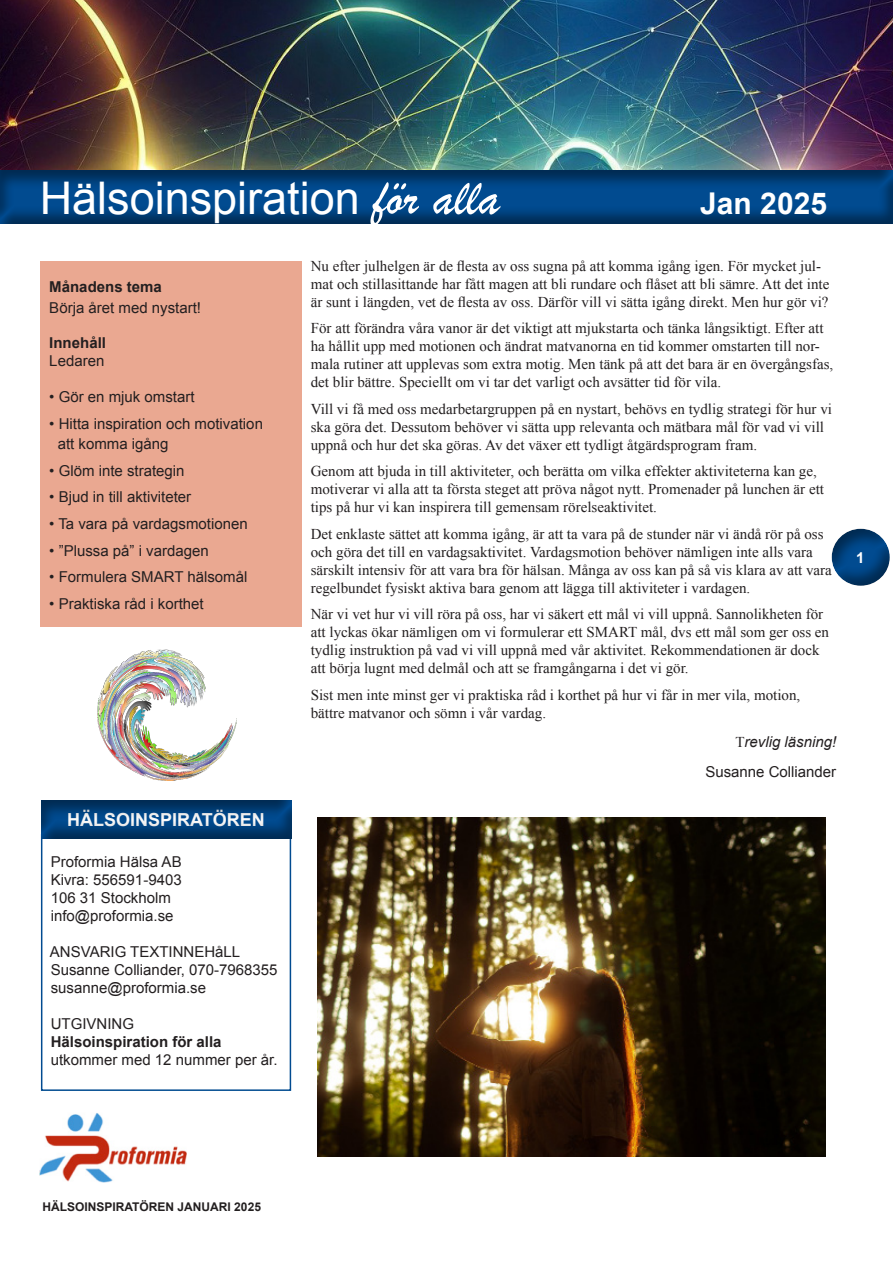
<style>
.page{position:relative;width:893px;height:1263px;background:#fff}
.page>*{position:absolute;margin:0;border:0;box-sizing:border-box;transform-origin:0 0}
.t1{font:45px "Arial";color:#fff}
.t2{font:700 30px "Arial";color:#fff}
.t3{font:700 18px "Arial";color:#fafafa}
.Brödtext{font:15px/18px "Times New Roman";color:#231f20}
.titel{font:15px/18px "Arial";color:#231f20}
.Brödtext-2{font:15px "Arial";color:#231f20}
.Brödtext-3{font:italic 15px "Arial";color:#231f20}
.titel-2{font:700 15px/18px "Arial";color:#231f20}
.t4{font:700 15px "Arial";color:#fff}
.t5{font:700 12px "Arial";color:#231f20}
.s1{font-family:"Brush Script";font-size:52.5px}
.s2{font-weight:700}
.s3{font-weight:400}
.s4{font-family:"Times New Roman";font-style:normal}
</style>
<div class="page">
<div style="left:831px;top:528px;width:62px;height:58px;background:#231f20;opacity:.5"></div>
<div style="left:41px;top:261px;width:261px;height:366px;background:#eaa891"></div>
<img style="left:39px;top:1113px;width:148px;height:69px">
<img style="left:0;top:0;width:893px;height:157px">
<div style="left:0;top:157px;width:893px;height:69px;background:#231f20;opacity:.5"></div>
<div style="left:41px;top:834px;width:250px;height:257px;border:2px solid #014b90"></div>
<div style="left:39px;top:798px;width:262px;height:42px;background:#231f20;opacity:.5"></div>
<img style="left:317px;top:817px;width:509px;height:340px">
<img style="left:98px;top:649px;width:138px;height:132px">
<p class="t1" style="left:40px;top:168px;width:462px">Hälsoinspiration <span class="s1">för alla</span></p>
<p class="t2" style="left:700px;top:183px;width:128px">Jan 2025</p>
<p class="titel" style="left:49px;top:276px;width:153px;line-height:21px"><span class="s2">Månadens tema<br></span>Börja året med nystart!</p>
<p class="titel-2" style="left:49px;top:335px;width:58px">Innehåll<br><span class="s3">Ledaren</span></p>
<p class="Brödtext-2" style="left:49px;top:387px;width:147px">• Gör en mjuk omstart</p>
<p class="Brödtext-2" style="left:49px;top:414px;width:215px">• Hitta inspiration och motivation</p>
<p class="Brödtext-2" style="left:58px;top:434px;width:112px">att komma igång</p>
<p class="Brödtext-2" style="left:49px;top:461px;width:137px">• Glöm inte strategin</p>
<p class="Brödtext-2" style="left:49px;top:487px;width:143px">• Bjud in till aktiviteter</p>
<p class="Brödtext-2" style="left:49px;top:514px;width:200px">• Ta vara på vardagsmotionen</p>
<p class="Brödtext-2" style="left:49px;top:540px;width:161px">• ”Plussa på” i vardagen</p>
<p class="Brödtext-2" style="left:49px;top:567px;width:200px">• Formulera SMART hälsomål</p>
<p class="Brödtext-2" style="left:49px;top:593px;width:156px">• Praktiska råd i korthet</p>
<p class="t3" style="left:67px;top:808px;width:199px">HÄLSOINSPIRATÖREN</p>
<p class="titel" style="left:51px;top:852px;width:132px">Proformia Hälsa AB</p>
<p class="titel" style="left:51px;top:870px;width:132px">Kivra: 556591-9403<br>106 31 Stockholm info@proformia.se</p>
<p class="titel" style="left:50px;top:942px;width:229px">ANSVARIG TEXTINNEHåLL<br>Susanne Colliander, 070-7968355 susanne@proformia.se</p>
<p class="titel" style="left:51px;top:1014px;width:228px">UTGIVNING<br><span class="s2">Hälsoinspiration för alla </span>utkommer med 12 nummer per år.</p>
<p class="Brödtext" style="left:311px;top:256px;width:520px">Nu efter julhelgen är de flesta av oss sugna på att komma igång igen. För mycket jul&shy;mat och stillasittande har fått magen att bli rundare och flåset att bli sämre. Att det inte är sunt i längden, vet de flesta av oss. Därför vill vi sätta igång direkt. Men hur gör vi?</p>
<p class="Brödtext" style="left:311px;top:319px;width:524px">För att förändra våra vanor är det viktigt att mjukstarta och tänka långsiktigt. Efter att ha hållit upp med motionen och ändrat matvanorna en tid kommer omstarten till nor&shy;mala rutiner att upplevas som extra motig. Men tänk på att det bara är en övergångsfas, det blir bättre. Speciellt om vi tar det varligt och avsätter tid för vila.</p>
<p class="Brödtext" style="left:311px;top:399px;width:523px">Vill vi få med oss medarbetargruppen på en nystart, behövs en tydlig strategi för hur vi ska göra det. Dessutom behöver vi sätta upp relevanta och mätbara mål för vad vi vill uppnå och hur det ska göras. Av det växer ett tydligt åtgärdsprogram fram.</p>
<p class="Brödtext" style="left:311px;top:462px;width:515px">Genom att bjuda in till aktiviteter, och berätta om vilka effekter aktiviteterna kan ge, motiverar vi alla att ta första steget att pröva något nytt. Promenader på lunchen är ett tips på hur vi kan inspirera till gemensam rörelseaktivitet.</p>
<p class="Brödtext" style="left:311px;top:524px;width:523px">Det enklaste sättet att komma igång, är att ta vara på de stunder när vi ändå rör på oss och göra det till en vardagsaktivitet. Vardagsmotion behöver nämligen inte alls vara särskilt intensiv för att vara bra för hälsan. Många av oss kan på så vis klara av att vara regelbundet fysiskt aktiva bara genom att lägga till aktiviteter i vardagen.</p>
<p class="Brödtext" style="left:311px;top:605px;width:520px">När vi vet hur vi vill röra på oss, har vi säkert ett mål vi vill uppnå. Sannolikheten för att lyckas ökar nämligen om vi formulerar ett SMART mål, dvs ett mål som ger oss en tydlig instruktion på vad vi vill uppnå med vår aktivitet. Rekommendationen är dock att börja lugnt med delmål och att se framgångarna i det vi gör.</p>
<p class="Brödtext" style="left:311px;top:685px;width:491px">Sist men inte minst ger vi praktiska råd i korthet på hur vi får in mer vila, motion, bättre matvanor och sömn i vår vardag.</p>
<p class="Brödtext-3" style="left:735px;top:732px;width:102px"><span class="s4">T</span>revlig läsning!</p>
<p class="titel" style="left:705px;top:762px;width:132px">Susanne Colliander</p>
<p class="t4" style="left:856px;top:548px;width:10px">1</p>
<p class="t5" style="left:43px;top:1199px;width:220px">HÄLSOINSPIRATÖREN JANUARI 2025</p>
</div>
